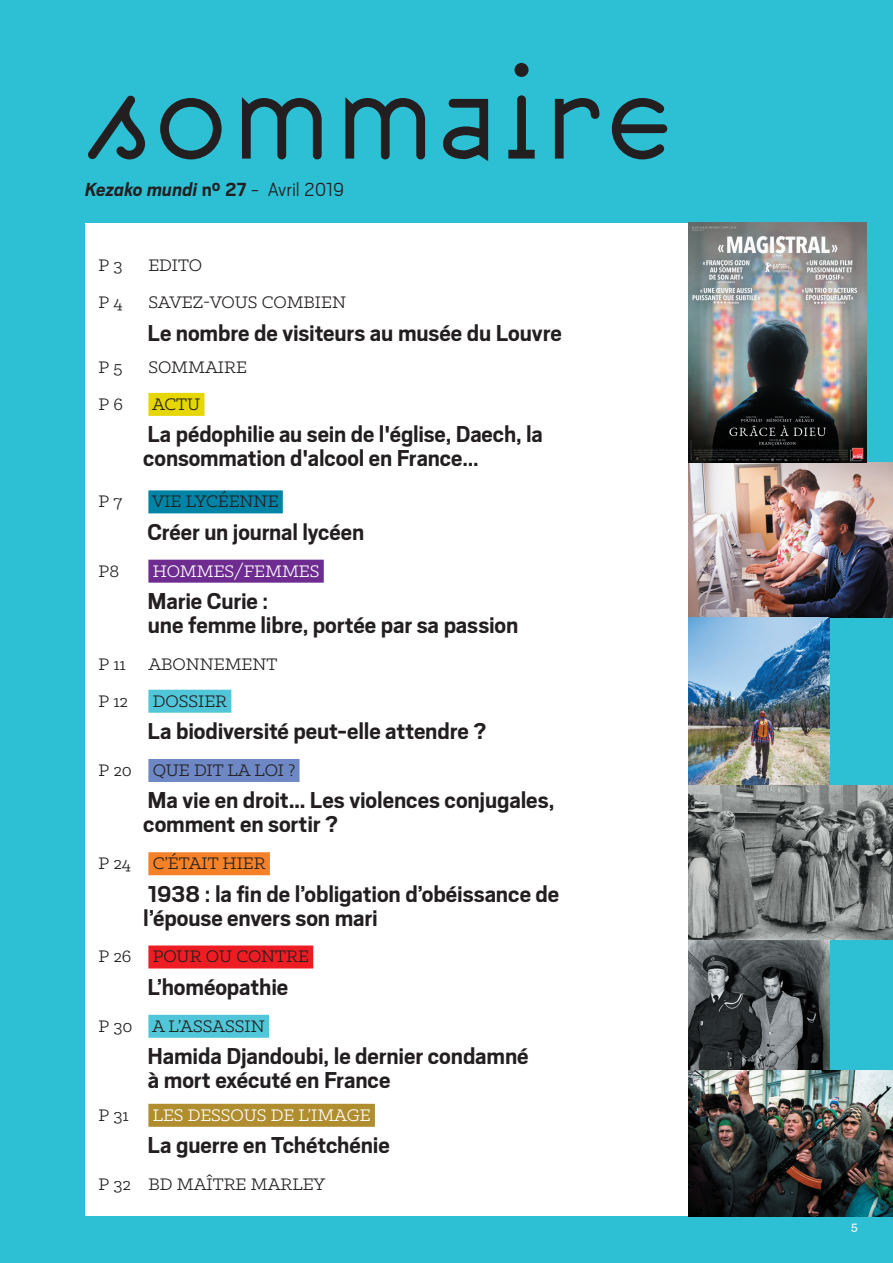
<style>
.page{position:relative;width:893px;height:1263px;background:#2dc0d4}
.page>*{position:absolute;margin:0;border:0;box-sizing:border-box;transform-origin:0 0}
.t1{font:700 25.5px/24px "Scout";letter-spacing:-.005em;color:#231f20}
.t2{font:italic 700 21px "Scout";color:#231f20}
.t3{font:18.9px/36.8px "Klinic Slab";color:#231f20}
.t4{font:18.9px "Klinic Slab";color:#fff}
.t5{font:500 13.5px "Klinic Slab";color:#fff}
.s1{font-style:normal}
.s2{font-weight:300;font-style:normal}
</style>
<div class="page">
<div style="left:85px;top:223px;width:693px;height:993px;background:#fff"></div>
<svg style="left:88px;top:63px;width:579px;height:98px"></svg>
<div style="left:148px;top:393px;width:56px;height:23px;background:#e6d601"></div>
<div style="left:148px;top:490px;width:135px;height:23px;background:#0084a6"></div>
<div style="left:148px;top:560px;width:176px;height:23px;background:#6e2c91"></div>
<div style="left:148px;top:690px;width:83px;height:23px;background:#51c6d8"></div>
<div style="left:148px;top:759px;width:152px;height:23px;background:#6d88c5"></div>
<div style="left:148px;top:852px;width:122px;height:23px;background:#f58229"></div>
<div style="left:148px;top:945px;width:165px;height:23px;background:#ee1d23"></div>
<div style="left:148px;top:1015px;width:121px;height:23px;background:#51c6d8"></div>
<div style="left:148px;top:1104px;width:227px;height:23px;background:#b08e2f"></div>
<img style="left:688px;top:462px;width:205px;height:155px">
<img style="left:688px;top:617px;width:141px;height:168px">
<img style="left:688px;top:940px;width:141px;height:131px">
<img style="left:688px;top:222px;width:178px;height:240px">
<img style="left:688px;top:785px;width:205px;height:155px">
<img style="left:688px;top:1071px;width:205px;height:145px">
<p class="t2" style="left:85px;top:176px;width:261px">Kezako mundi <span class="s1">n° 27</span> <span class="s2">- Avril 2019</span></p>
<p class="t3" style="left:99px;top:246px;width:25px">P 3</p>
<p class="t3" style="left:148px;top:246px;width:55px">EDITO</p>
<p class="t3" style="left:99px;top:283px;width:25px">P 4</p>
<p class="t3" style="left:148px;top:283px;width:199px">SAVEZ-VOUS COMBIEN</p>
<p class="t1" style="left:148px;top:319px;width:416px">Le nombre de visiteurs au musée du Louvre</p>
<p class="t3" style="left:99px;top:348px;width:25px">P 5</p>
<p class="t3" style="left:148px;top:348px;width:100px">SOMMAIRE</p>
<p class="t3" style="left:99px;top:385px;width:26px">P 6</p>
<p class="t3" style="left:152px;top:385px;width:50px">ACTU</p>
<p class="t1" style="left:143px;top:421px;width:401px">La pédophilie au sein de l'église, Daech, la consommation d'alcool en France...</p>
<p class="t3" style="left:99px;top:483px;width:25px">P 7</p>
<p class="t3" style="left:152px;top:483px;width:128px">VIE LYCÉENNE</p>
<p class="t1" style="left:148px;top:519px;width:218px">Créer un journal lycéen</p>
<p class="t3" style="left:99px;top:552px;width:22px">P8</p>
<p class="t4" style="left:153px;top:559px;width:168px">HOMMES/FEMMES</p>
<p class="t1" style="left:148px;top:588px;width:372px">Marie Curie :<br>une femme libre, portée par sa passion</p>
<p class="t3" style="left:99px;top:645px;width:180px">P 11 ABONNEMENT<br>P 12</p>
<p class="t3" style="left:153px;top:682px;width:76px">DOSSIER</p>
<p class="t1" style="left:148px;top:718px;width:340px">La biodiversité peut-elle attendre ?</p>
<p class="t3" style="left:99px;top:751px;width:198px">P 20 QUE DIT LA LOI ?</p>
<p class="t1" style="left:143px;top:787px;width:412px">Ma vie en droit… Les violences conjugales, comment en sortir ?</p>
<p class="t3" style="left:99px;top:844px;width:168px">P 24 C’ÉTAIT HIER</p>
<p class="t1" style="left:143px;top:880px;width:418px">1938 : la fin de l’obligation d’obéissance de l’épouse envers son mari</p>
<p class="t3" style="left:99px;top:938px;width:212px">P 26 POUR OU CONTRE</p>
<p class="t1" style="left:148px;top:974px;width:142px">L’homéopathie</p>
<p class="t3" style="left:99px;top:1007px;width:168px">P 30 A L’ASSASSIN</p>
<p class="t1" style="left:148px;top:1043px;width:383px">Hamida Djandoubi, le dernier condamné à mort exécuté en France</p>
<p class="t3" style="left:99px;top:1096px;width:32px">P 31</p>
<p class="t4" style="left:153px;top:1103px;width:219px">LES DESSOUS DE L’IMAGE</p>
<p class="t1" style="left:148px;top:1132px;width:244px">La guerre en Tchétchénie</p>
<p class="t3" style="left:99px;top:1165px;width:228px">P 32 BD MAÎTRE MARLEY</p>
<p class="t5" style="left:851px;top:1217px;width:8px">5</p>
</div>
